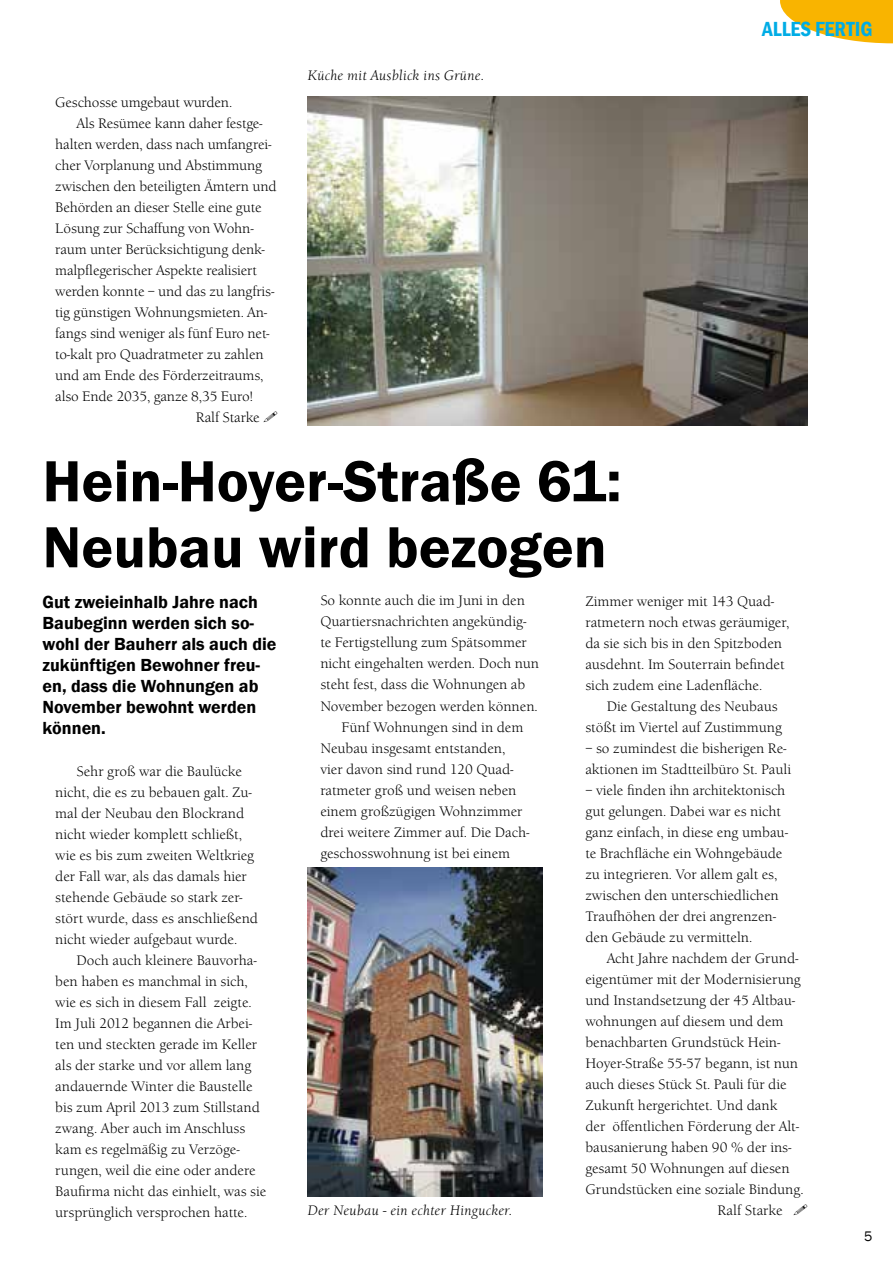
<style>
.page{position:relative;width:893px;height:1263px;background:#fff}
.page>*{position:absolute;margin:0;border:0;box-sizing:border-box;transform-origin:0 0}
.t1{font:600 60px/66px "Franklin Gothic";color:#000}
.t2{font:600 condensed 21px "Franklin Gothic";color:#00ace5}
.t3{font:600 18px/21px "Franklin Gothic";color:#000}
.t4{font:14.25px/21px "Berkeley Old Style EF";color:#000}
.t5{font:italic 14.25px "Berkeley Old Style EF";letter-spacing:.01em;color:#000}
.t6{font:14.25px "Franklin Gothic";color:#000}
</style>
<div class="page">
<svg style="left:780px;top:0;width:113px;height:43px"></svg>
<img style="left:308px;top:867px;width:235px;height:329px">
<img style="left:308px;top:96px;width:500px;height:329px">
<p class="t4" style="left:55px;top:91px;width:178px">Geschosse umgebaut wurden.</p>
<p class="t4" style="left:77px;top:112px;width:188px">Als Resümee kann daher festge-</p>
<p class="t4" style="left:55px;top:133px;width:218px">halten werden, dass nach umfangrei-</p>
<p class="t4" style="left:55px;top:154px;width:208px">cher Vorplanung und Abstimmung</p>
<p class="t4" style="left:55px;top:175px;width:223px">zwischen den beteiligten Ämtern und</p>
<p class="t4" style="left:55px;top:196px;width:208px">Behörden an dieser Stelle eine gute</p>
<p class="t4" style="left:55px;top:217px;width:200px">Lösung zur Schaffung von Wohn-</p>
<p class="t4" style="left:55px;top:238px;width:211px">raum unter Berücksichtigung denk-</p>
<p class="t4" style="left:55px;top:259px;width:203px">malpflegerischer Aspekte realisiert</p>
<p class="t4" style="left:55px;top:281px;width:221px">werden konnte – und das zu langfris-</p>
<p class="t4" style="left:55px;top:302px;width:213px">tig günstigen Wohnungsmieten. An-</p>
<p class="t4" style="left:55px;top:323px;width:216px">fangs sind weniger als fünf Euro net-</p>
<p class="t4" style="left:55px;top:344px;width:210px">to-kalt pro Quadratmeter zu zahlen</p>
<p class="t4" style="left:55px;top:365px;width:210px">und am Ende des Förderzeitraums,</p>
<p class="t4" style="left:55px;top:386px;width:200px">also Ende 2035, ganze 8,35 Euro!</p>
<p class="t4" style="left:196px;top:407px;width:65px">Ralf Starke</p>
<p class="t5" style="left:308px;top:67px;width:178px">Küche mit Ausblick ins Grüne.</p>
<h1 class="t1" style="left:43px;top:449px;width:581px">Hein-Hoyer-Straße 61:<br>Neubau wird bezogen</h1>
<h2 class="t2" style="left:762px;top:15px;width:112px">ALLES FERTIG</h2>
<p class="t3" style="left:43px;top:591px;width:235px">Gut zweieinhalb Jahre nach<br>Baubeginn werden sich so&shy;wohl der Bauherr als auch die zukünftigen Bewohner freu&shy;en, dass die Wohnungen ab<br>November bewohnt werden können.</p>
<p class="t4" style="left:55px;top:760px;width:204px;text-indent:21px">Sehr groß war die Baulücke nicht, die es zu bebauen galt. Zu&shy;mal der Neubau den Blockrand nicht wieder komplett schließt, wie es bis zum zweiten Weltkrieg der Fall war, als das damals hier stehende Gebäude so stark zer&shy;stört wurde, dass es anschließend nicht wieder aufgebaut wurde.</p>
<p class="t4" style="left:55px;top:949px;width:213px;text-indent:21px">Doch auch kleinere Bauvorha&shy;ben haben es manchmal in sich, wie es sich in diesem Fall zeigte.<br>Im Juli 2012 begannen die Arbei&shy;ten und steckten gerade im Keller als der starke und vor allem lang andauernde Winter die Baustelle bis zum April 2013 zum Stillstand zwang. Aber auch im Anschluss kam es regelmäßig zu Verzöge&shy;rungen, weil die eine oder andere<br>Baufirma nicht das einhielt, was sie ursprünglich versprochen hatte.</p>
<p class="t4" style="left:320px;top:590px;width:206px">So konnte auch die im Juni in den</p>
<p class="t4" style="left:320px;top:611px;width:208px">Quartiersnachrichten angekündig-</p>
<p class="t4" style="left:320px;top:632px;width:208px">te Fertigstellung zum Spätsommer</p>
<p class="t4" style="left:320px;top:653px;width:220px">nicht eingehalten werden. Doch nun</p>
<p class="t4" style="left:320px;top:674px;width:206px">steht fest, dass die Wohnungen ab</p>
<p class="t4" style="left:320px;top:695px;width:219px">November bezogen werden können.</p>
<p class="t4" style="left:342px;top:716px;width:183px">Fünf Wohnungen sind in dem</p>
<p class="t4" style="left:320px;top:737px;width:186px">Neubau insgesamt entstanden,</p>
<p class="t4" style="left:320px;top:758px;width:195px">vier davon sind rund 120 Quad-</p>
<p class="t4" style="left:320px;top:779px;width:198px">ratmeter groß und weisen neben</p>
<p class="t4" style="left:320px;top:800px;width:204px">einem großzügigen Wohnzimmer</p>
<p class="t4" style="left:320px;top:821px;width:211px">drei weitere Zimmer auf. Die Dach-</p>
<p class="t4" style="left:320px;top:842px;width:191px">geschosswohnung ist bei einem</p>
<p class="t5" style="left:308px;top:1201px;width:206px">Der Neubau - ein echter Hingucker.</p>
<p class="t4" style="left:585px;top:590px;width:205px">Zimmer weniger mit 143 Quad&shy;ratmetern noch etwas geräumiger, da sie sich bis in den Spitzboden ausdehnt. Im Souterrain befindet sich zudem eine Ladenfläche.</p>
<p class="t4" style="left:585px;top:695px;width:198px;text-indent:21px">Die Gestaltung des Neubaus stößt im Viertel auf Zustimmung</p>
<p class="t4" style="left:585px;top:737px;width:207px">– so zumindest die bisherigen Re&shy;aktionen im Stadtteilbüro St. Pauli</p>
<p class="t4" style="left:585px;top:779px;width:204px">– viele finden ihn architektonisch gut gelungen. Dabei war es nicht ganz einfach, in diese eng umbau&shy;te Brachfläche ein Wohngebäude zu integrieren. Vor allem galt es, zwischen den unterschiedlichen<br>Traufhöhen der drei angrenzen&shy;den Gebäude zu vermitteln.</p>
<p class="t4" style="left:607px;top:947px;width:193px">Acht Jahre nachdem der Grund-</p>
<p class="t4" style="left:585px;top:968px;width:217px">eigentümer mit der Modernisierung</p>
<p class="t4" style="left:585px;top:989px;width:211px">und Instandsetzung der 45 Altbau-</p>
<p class="t4" style="left:585px;top:1011px;width:200px">wohnungen auf diesem und dem</p>
<p class="t4" style="left:585px;top:1032px;width:197px">benachbarten Grundstück Hein-</p>
<p class="t4" style="left:585px;top:1053px;width:214px">Hoyer-Straße 55-57 begann, ist nun</p>
<p class="t4" style="left:585px;top:1074px;width:203px">auch dieses Stück St. Pauli für die</p>
<p class="t4" style="left:585px;top:1095px;width:193px">Zukunft hergerichtet. Und dank</p>
<p class="t4" style="left:585px;top:1116px;width:215px">der öffentlichen Förderung der Alt-</p>
<p class="t4" style="left:585px;top:1137px;width:208px">bausanierung haben 90 % der ins-</p>
<p class="t4" style="left:585px;top:1158px;width:206px">gesamt 50 Wohnungen auf diesen</p>
<p class="t4" style="left:585px;top:1179px;width:220px">Grundstücken eine soziale Bindung.</p>
<p class="t4" style="left:717px;top:1200px;width:67px">Ralf Starke</p>
<p class="t6" style="left:864px;top:1227px;width:10px">5</p>
</div>
